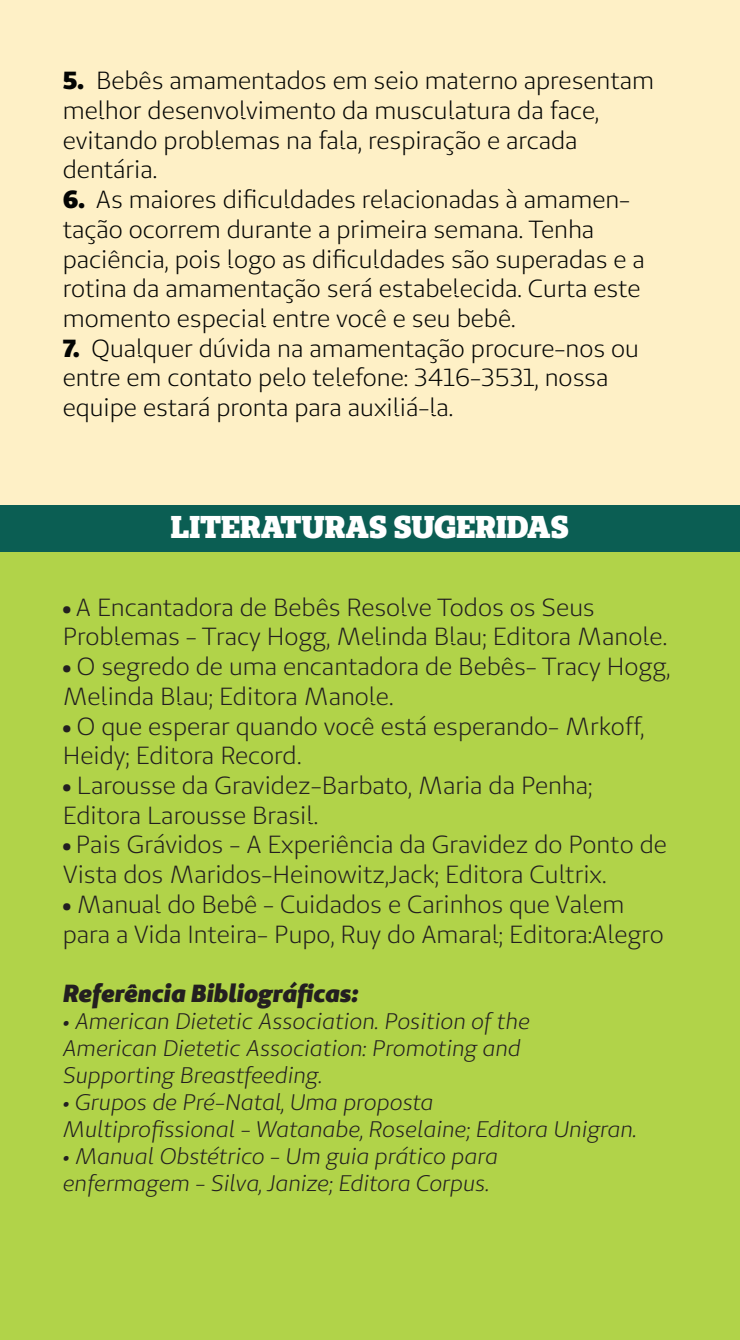
<style>
.page{position:relative;width:740px;height:1340px;background:#fff}
.page>*{position:absolute;margin:0;border:0;box-sizing:border-box;transform-origin:0 0}
.t1{font:900 31.5px "Unimed Slab";color:#fff}
.t2{font:24.75px/29.7px "Unimed Sans";color:#231f20}
.t3{font:24.75px/29.7px "Unimed Sans";color:#040503}
.t4{font:italic 900 24.75px "Unimed Sans";color:#231f20}
.t5{font:italic 22.5px/27px "Unimed Sans";color:#231f20}
.s1{font-weight:900}
</style>
<div class="page">
<div style="left:0;top:0;width:740px;height:1339px;background:#fef0c6"></div>
<div style="left:0;top:505px;width:740px;height:834px;background:#b1d349"></div>
<div style="left:0;top:505px;width:740px;height:46px;background:#0b5e53"></div>
<p class="t3" style="left:63px;top:65px;width:593px"><span class="s1">5.</span> Bebês amamentados em seio materno apresentam melhor desenvolvimento da musculatura da face, evitando problemas na fala, respiração e arcada dentária.</p>
<p class="t3" style="left:63px;top:184px;width:584px"><span class="s1">6.</span> As maiores dificuldades relacionadas à amamen&shy;tação ocorrem durante a primeira semana. Tenha paciência, pois logo as dificuldades são superadas e a rotina da amamentação será estabelecida. Curta este momento especial entre você e seu bebê.</p>
<p class="t3" style="left:63px;top:333px;width:578px"><span class="s1">7.</span> Qualquer dúvida na amamentação procure-nos ou entre em contato pelo telefone: 3416-3531, nossa equipe estará pronta para auxiliá-la.</p>
<p class="t1" style="left:171px;top:506px;width:399px">LITERATURAS SUGERIDAS</p>
<p class="t2" style="left:63px;top:592px;width:606px"><span class="s1">•</span> A Encantadora de Bebês Resolve Todos os Seus<br>Problemas - Tracy Hogg, Melinda Blau; Editora Manole.</p>
<p class="t2" style="left:63px;top:651px;width:609px"><span class="s1">•</span> O segredo de uma encantadora de Bebês- Tracy Hogg,<br>Melinda Blau; Editora Manole.</p>
<p class="t2" style="left:63px;top:711px;width:583px"><span class="s1">•</span> O que esperar quando você está esperando- Mrkoff,<br>Heidy; Editora Record.</p>
<p class="t2" style="left:63px;top:770px;width:531px"><span class="s1">•</span> Larousse da Gravidez-Barbato, Maria da Penha;<br>Editora Larousse Brasil.</p>
<p class="t2" style="left:63px;top:829px;width:605px"><span class="s1">•</span> Pais Grávidos - A Experiência da Gravidez do Ponto de<br>Vista dos Maridos-Heinowitz,Jack; Editora Cultrix.</p>
<p class="t2" style="left:63px;top:889px;width:602px"><span class="s1">•</span> Manual do Bebê - Cuidados e Carinhos que Valem para a Vida Inteira- Pupo, Ruy do Amaral; Editora:Alegro</p>
<p class="t4" style="left:63px;top:976px;width:297px">Referência Bibliográficas:</p>
<p class="t5" style="left:63px;top:1007px;width:469px">• American Dietetic Association. Position of the<br>American Dietetic Association: Promoting and<br>Supporting Breastfeeding.</p>
<p class="t5" style="left:63px;top:1088px;width:576px">• Grupos de Pré-Natal, Uma proposta<br>Multiprofissional - Watanabe, Roselaine; Editora Unigran.</p>
<p class="t5" style="left:63px;top:1142px;width:437px">• Manual Obstétrico - Um guia prático para enfermagem - Silva, Janize; Editora Corpus.</p>
</div>
